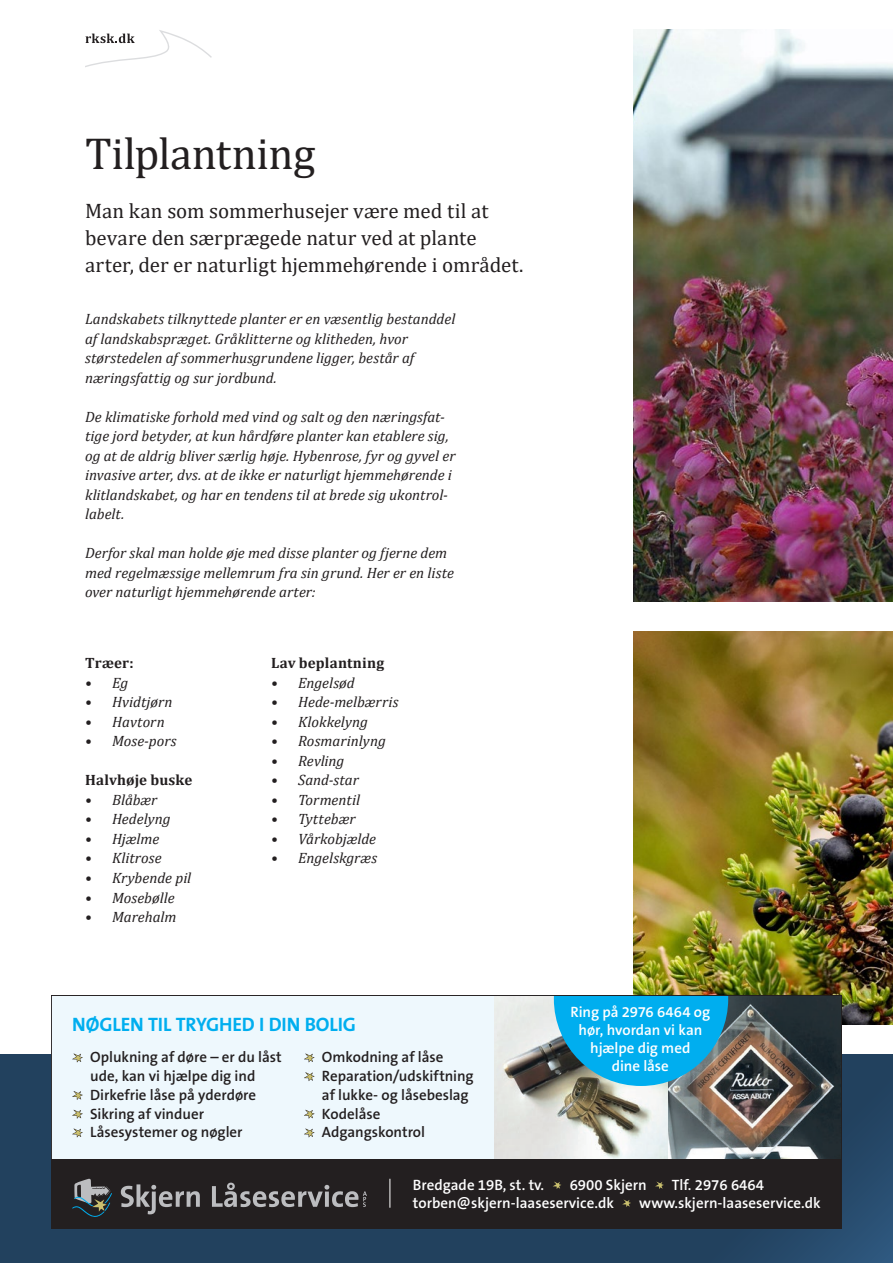
<style>
.page{position:relative;width:893px;height:1263px;background:#fff}
.page>*{position:absolute;margin:0;border:0;box-sizing:border-box;transform-origin:0 0}
.Overskrift{font:45px "Cambria";letter-spacing:-.01em;color:#231f20}
.Manchet{font:21px/27px "Cambria";letter-spacing:-.005em;color:#231f20}
.t1{font:700 19.5px "The Sans B7";letter-spacing:-.005em;color:#00aeef}
.Billedetekst{font:italic 15px/19.5px "Cambria";color:#231f20}
.t2{font:600 15px/18.8px "The Sans B6";color:#231f20}
.t3{font:600 15px/18px "The Sans B6";color:#fff;text-align:center}
.Billedetekst-2{font:700 15px "Cambria";letter-spacing:.01em;color:#231f20}
</style>
<div class="page">
<img style="left:634px;top:631px;width:259px;height:394px">
<svg style="left:0;top:1054px;width:893px;height:209px;background:#234361"></svg>
<img style="left:668px;top:997px;width:172px;height:162px">
<img style="left:493px;top:997px;width:175px;height:162px">
<div style="left:51px;top:995px;width:442px;height:190px;background:#eef8fd"></div>
<svg style="left:72px;top:1053px;width:11px;height:9px"></svg>
<svg style="left:72px;top:1091px;width:11px;height:9px"></svg>
<svg style="left:72px;top:1110px;width:11px;height:8px"></svg>
<svg style="left:72px;top:1128px;width:11px;height:9px"></svg>
<svg style="left:304px;top:1053px;width:10px;height:9px"></svg>
<svg style="left:304px;top:1072px;width:10px;height:9px"></svg>
<svg style="left:304px;top:1110px;width:10px;height:8px"></svg>
<svg style="left:304px;top:1128px;width:10px;height:9px"></svg>
<svg style="left:554px;top:997px;width:174px;height:89px;background:#19a2d3"></svg>
<div style="left:51px;top:1159px;width:791px;height:70px;background:#231f20"></div>
<svg style="left:553px;top:1181px;width:8px;height:8px"></svg>
<svg style="left:655px;top:1181px;width:9px;height:8px"></svg>
<svg style="left:622px;top:1199px;width:9px;height:8px"></svg>
<svg style="left:212px;top:1182px;width:155px;height:25px"></svg>
<svg style="left:121px;top:1184px;width:79px;height:30px"></svg>
<svg style="left:72px;top:1179px;width:40px;height:38px"></svg>
<svg style="left:390px;top:1179px;width:1px;height:29px"></svg>
<div style="left:51px;top:995px;width:791px;height:234px;border:1px solid #231f20"></div>
<svg style="left:85px;top:30px;width:127px;height:37px"></svg>
<img style="left:634px;top:30px;width:259px;height:572px">
<h1 class="Overskrift" style="left:85px;top:127px;width:232px">Tilplantning</h1>
<h4 class="Manchet" style="left:85px;top:198px;width:440px">Man kan som sommerhusejer være med til at bevare den særprægede natur ved at plante arter, der er naturligt hjemmehørende i området.</h4>
<p class="Billedetekst" style="left:85px;top:308px;width:372px">Landskabets tilknyttede planter er en væsentlig bestanddel af landskabspræget. Gråklitterne og klitheden, hvor størstedelen af sommerhusgrundene ligger, består af næringsfattig og sur jordbund.</p>
<p class="Billedetekst" style="left:85px;top:406px;width:372px">De klimatiske forhold med vind og salt og den næringsfat&shy;tige jord betyder, at kun hårdføre planter kan etablere sig, og at de aldrig bliver særlig høje. Hybenrose, fyr og gyvel er invasive arter, dvs. at de ikke er naturligt hjemmehørende i klitlandskabet, og har en tendens til at brede sig ukontrol&shy;labelt.</p>
<p class="Billedetekst" style="left:85px;top:542px;width:370px">Derfor skal man holde øje med disse planter og fjerne dem med regelmæssige mellemrum fra sin grund. Her er en liste over naturligt hjemmehørende arter:</p>
<p class="Billedetekst-2" style="left:85px;top:653px;width:50px">Træer:</p>
<p class="Billedetekst" style="left:85px;top:672px;width:45px">• Eg</p>
<p class="Billedetekst" style="left:85px;top:692px;width:89px">• Hvidtjørn</p>
<p class="Billedetekst" style="left:85px;top:711px;width:81px">• Havtorn</p>
<p class="Billedetekst" style="left:85px;top:731px;width:93px">• Mose-pors</p>
<p class="Billedetekst-2" style="left:85px;top:770px;width:109px">Halvhøje buske</p>
<p class="Billedetekst" style="left:85px;top:789px;width:74px">• Blåbær</p>
<p class="Billedetekst" style="left:85px;top:809px;width:87px">• Hedelyng</p>
<p class="Billedetekst" style="left:85px;top:828px;width:76px">• Hjælme</p>
<p class="Billedetekst" style="left:85px;top:848px;width:78px">• Klitrose</p>
<p class="Billedetekst" style="left:85px;top:867px;width:108px">• Krybende pil</p>
<p class="Billedetekst" style="left:85px;top:887px;width:91px">• Mosebølle</p>
<p class="Billedetekst" style="left:85px;top:906px;width:93px">• Marehalm</p>
<p class="Billedetekst-2" style="left:271px;top:653px;width:115px">Lav beplantning</p>
<p class="Billedetekst" style="left:271px;top:672px;width:85px">• Engelsød</p>
<p class="Billedetekst" style="left:271px;top:692px;width:129px">• Hede-melbærris</p>
<p class="Billedetekst" style="left:271px;top:711px;width:98px">• Klokkelyng</p>
<p class="Billedetekst" style="left:271px;top:731px;width:116px">• Rosmarinlyng</p>
<p class="Billedetekst" style="left:271px;top:750px;width:75px">• Revling</p>
<p class="Billedetekst" style="left:271px;top:770px;width:89px">• Sand-star</p>
<p class="Billedetekst" style="left:271px;top:789px;width:90px">• Tormentil</p>
<p class="Billedetekst" style="left:271px;top:809px;width:86px">• Tyttebær</p>
<p class="Billedetekst" style="left:271px;top:828px;width:107px">• Vårkobjælde</p>
<p class="Billedetekst" style="left:271px;top:848px;width:108px">• Engelskgræs</p>
<p class="t1" style="left:72px;top:1014px;width:285px">NØGLEN TIL TRYGHED I DIN BOLIG</p>
<p class="t2" style="left:90px;top:1048px;width:193px">Oplukning af døre – er du låst ude, kan vi hjælpe dig ind<br>Dirkefrie låse på yderdøre<br>Sikring af vinduer<br>Låsesystemer og nøgler</p>
<p class="t2" style="left:322px;top:1048px;width:153px">Omkodning af låse<br>Reparation/udskiftning af lukke- og låsebeslag<br>Kodelåse<br>Adgangskontrol</p>
<p class="t3" style="left:570px;top:1004px;width:141px">Ring på 2976 6464 og hør, hvordan vi kan hjælpe dig med<br>dine låse</p>
<p class="t3" style="left:413px;top:1176px;width:133px">Bredgade 19B, st. tv.</p>
<p class="t3" style="left:570px;top:1176px;width:79px">6900 Skjern</p>
<p class="t3" style="left:672px;top:1176px;width:94px">Tlf. 2976 6464</p>
<p class="t3" style="left:413px;top:1194px;width:203px">torben@skjern-laaseservice.dk</p>
<p class="t3" style="left:639px;top:1194px;width:183px">www.skjern-laaseservice.dk</p>
</div>
